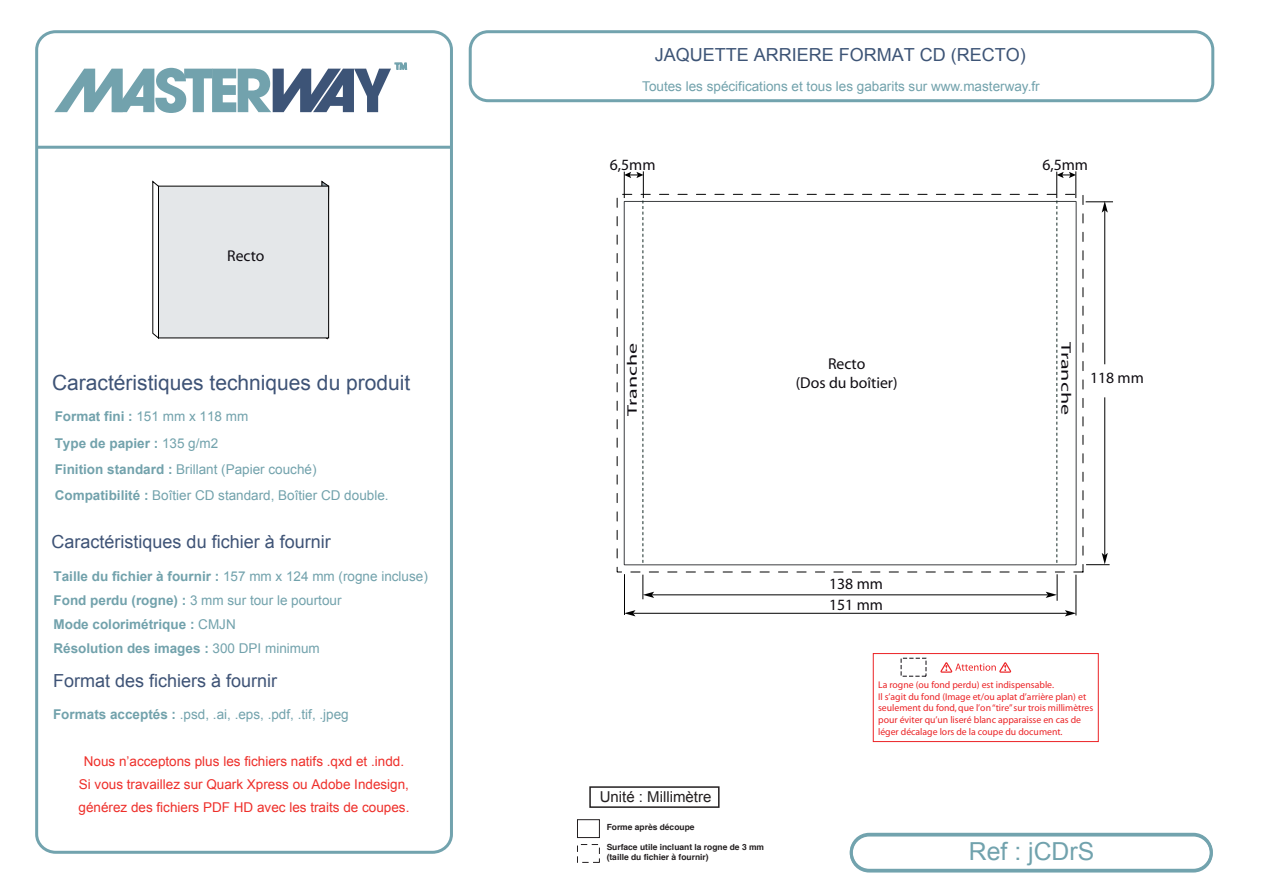
<style>
.page{position:relative;width:1263px;height:893px;background:#fff}
.page>*{position:absolute;margin:0;border:0;box-sizing:border-box;transform-origin:0 0}
.t1{font:24.75px "Arial";color:#71a2ad}
.t2{font:21px "Arial";color:#3e5376}
.t3{font:18px "Arial";color:#3e5376}
.t4{font:18px "Arial";color:#3d5476}
.t5{font:15.75px/18.9px "Myriad";color:#0f0c12;text-align:center}
.t6{font:15px "Arial";color:#231f20}
.t7{font:13.8px "Myriad";color:#0f0c12;scale:1.6 1}
.t8{font:13.5px/26.2px "Arial";color:#72a2ac}
.t9{font:700 13.5px/23.9px "Arial";color:#72a2ac}
.t10{font:13.5px/23.1px "Arial";color:#ee2f2a;text-align:center}
.t11{font:9.75px/11.7px "Myriad";color:#eb2326}
.t12{font:700 8.4px/10.2px "Helvetica";color:#231f20}
.s1{font-weight:700}
.s2{font-weight:400}
</style>
<div class="page">
<div style="left:35px;top:30px;width:418px;height:824px;border:3px solid #72a3ae;border-radius:19px"></div>
<div style="left:469px;top:30px;width:745px;height:72px;border:3px solid #72a3ae;border-radius:18px"></div>
<div style="left:850px;top:833px;width:363px;height:39px;border:3px solid #72a3ae;border-radius:18px"></div>
<hr style="left:37px;top:146px;width:414px;height:3px;background:#72a3ae">
<svg style="left:54px;top:62px;width:354px;height:51px"></svg>
<div style="left:589px;top:786px;width:130px;height:22px;border:2px solid #231f20"></div>
<div style="left:577px;top:819px;width:23px;height:19px;border:1px solid #231f20"></div>
<div style="left:577px;top:844px;width:22px;height:18px;border:1px dashed #231f20"></div>
<svg style="left:940px;top:662px;width:71px;height:11px"></svg>
<div style="left:873px;top:653px;width:225px;height:89px;border:1px solid #eb2326"></div>
<hr style="left:652px;top:595px;width:396px;height:1px;background:#000">
<hr style="left:633px;top:613px;width:434px;height:1px;background:#000">
<svg style="left:625px;top:610px;width:10px;height:6px"></svg>
<svg style="left:1065px;top:610px;width:11px;height:6px"></svg>
<hr style="left:1104px;top:397px;width:1px;height:158px;background:#000">
<hr style="left:1104px;top:207px;width:1px;height:157px;background:#000">
<hr style="left:1076px;top:575px;width:1px;height:40px;background:#000">
<hr style="left:624px;top:574px;width:1px;height:41px;background:#000">
<hr style="left:624px;top:201px;width:452px;height:1px;background:#3c3e41">
<hr style="left:1076px;top:201px;width:1px;height:364px;background:#3c3e41">
<hr style="left:624px;top:564px;width:452px;height:1px;background:#3c3e41">
<svg style="left:1086px;top:553px;width:23px;height:12px"></svg>
<svg style="left:1086px;top:201px;width:27px;height:12px"></svg>
<svg style="left:643px;top:575px;width:11px;height:24px"></svg>
<svg style="left:1046px;top:574px;width:12px;height:27px"></svg>
<svg style="left:624px;top:171px;width:20px;height:393px"></svg>
<svg style="left:1056px;top:171px;width:20px;height:393px"></svg>
<svg style="left:320px;top:181px;width:9px;height:158px"></svg>
<div style="left:158px;top:186px;width:171px;height:152px;background:#e4e7e9;border:1px solid #000"></div>
<svg style="left:152px;top:180px;width:8px;height:159px"></svg>
<p class="t5" style="left:227px;top:247px;width:39px">Recto</p>
<h2 class="t2" style="left:52px;top:369px;width:360px">Caractéristiques techniques du produit</h2>
<p class="t8" style="left:55px;top:404px;width:335px"><span class="s1">Format fini :</span> 151 mm x 118 mm<br><span class="s1">Type de papier :</span> 135 g/m2<br><span class="s1">Finition standard :</span> Brillant (Papier couché)<br><span class="s1">Compatibilité :</span> Boîtier CD standard, Boîtier CD double.</p>
<h3 class="t3" style="left:52px;top:530px;width:281px">Caractéristiques du fichier à fournir</h3>
<p class="t9" style="left:54px;top:565px;width:376px">Taille du fichier à fournir : <span class="s2">157 mm x 124 mm (rogne incluse)<br></span>Fond perdu (rogne) : <span class="s2">3 mm sur tour le pourtour<br></span>Mode colorimétrique : <span class="s2">CMJN<br></span>Résolution des images : <span class="s2">300 DPI minimum</span></p>
<h3 class="t3" style="left:53px;top:669px;width:226px">Format des fichiers à fournir</h3>
<p class="t8" style="left:53px;top:701px;width:297px"><span class="s1">Formats acceptés :</span> .psd, .ai, .eps, .pdf, .tif, .jpeg</p>
<p class="t10" style="left:79px;top:749px;width:332px">Nous n’acceptons plus les fichiers natifs .qxd et .indd.<br>Si vous travaillez sur Quark Xpress ou Adobe Indesign, générez des fichiers PDF HD avec les traits de coupes.</p>
<h3 class="t4" style="left:655px;top:43px;width:373px">JAQUETTE ARRIERE FORMAT CD (RECTO)</h3>
<p class="t8" style="left:642px;top:73px;width:399px">Toutes les spécifications et tous les gabarits sur www.masterway.fr</p>
<p class="t5" style="left:610px;top:156px;width:47px">6,5mm</p>
<p class="t5" style="left:1042px;top:156px;width:47px">6,5mm</p>
<p class="t7" style="left:625px;top:416px;width:47px;rotate:-90deg">Tranche</p>
<p class="t7" style="left:1073px;top:342px;width:47px;rotate:90deg">Tranche</p>
<p class="t5" style="left:796px;top:355px;width:103px">Recto<br>(Dos du boîtier)</p>
<p class="t5" style="left:1090px;top:369px;width:55px">118 mm</p>
<p class="t5" style="left:829px;top:575px;width:55px">138 mm</p>
<p class="t5" style="left:829px;top:596px;width:55px">151 mm</p>
<p class="t6" style="left:600px;top:787px;width:113px">Unité : Millimètre</p>
<p class="t12" style="left:607px;top:822px;width:89px">Forme après découpe</p>
<p class="t12" style="left:607px;top:842px;width:159px">Surface utile incluant la rogne de 3 mm (taille du fichier à fournir)</p>
<p class="t11" style="left:878px;top:679px;width:217px">La rogne (ou fond perdu) est indispensable.<br>Il s’agit du fond (Image et/ou aplat d’arrière plan) et seulement du fond, que l’on“tire” sur trois millimètres pour éviter qu’un liseré blanc apparaisse en cas de léger décalage lors de la coupe du document.</p>
<h1 class="t1" style="left:969px;top:835px;width:127px">Ref : jCDrS</h1>
</div>
